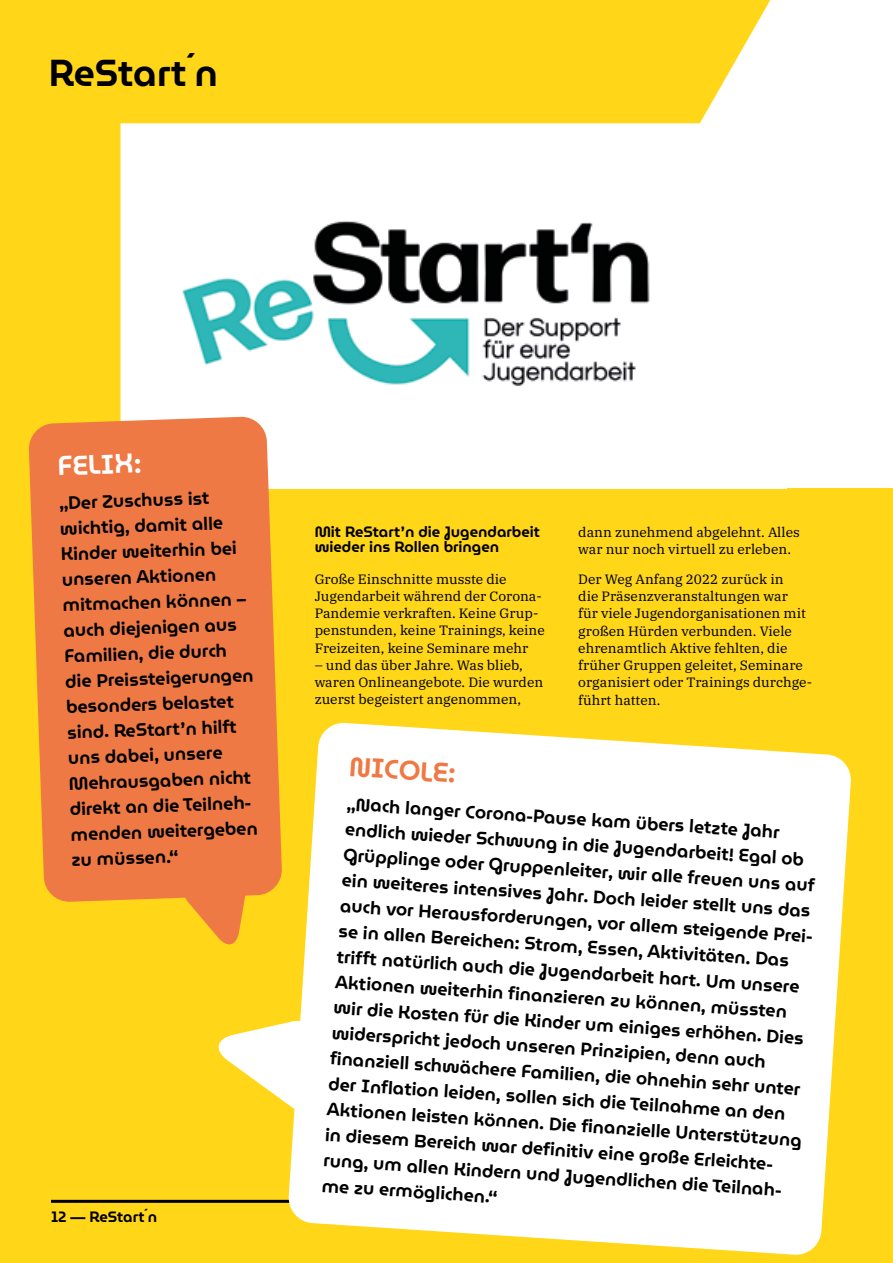
<style>
.page{position:relative;width:893px;height:1263px;background:#fff}
.page>*{position:absolute;margin:0;border:0;box-sizing:border-box;transform-origin:0 0}
.main_head{font:600 37.5px "Museo Moderno";color:#000}
.subhead1{font:600 27px "Museo Moderno";color:#ef7945}
.subhead1-2{font:600 27px "Museo Moderno";color:#fff}
.subhead1-3{font:600 18px/25.5px "Museo Moderno";color:#000}
.subhead1-4{font:600 15px/15px "Museo Moderno";color:#000}
.fliesstext_3mm{font:13.5px/17.2px "IBM Plex Serif";color:#000}
</style>
<div class="page">
<div style="left:0;top:489px;width:893px;height:774px;background:#ffd618"></div>
<img style="left:121px;top:0;width:650px;height:386px">
<div style="left:121px;top:0;width:649px;height:123px;background:#ffd618"></div>
<div style="left:0;top:0;width:121px;height:489px;background:#ffd618"></div>
<hr style="left:51px;top:1200px;width:477px;height:3px;background:#000">
<svg style="left:288px;top:722px;width:563px;height:533px;background:#fffae5"></svg>
<svg style="left:28px;top:416px;width:254px;height:486px;background:#f08044"></svg>
<svg style="left:179px;top:866px;width:70px;height:79px"></svg>
<svg style="left:218px;top:1018px;width:104px;height:99px"></svg>
<p class="main_head" style="left:49px;top:44px;width:171px">ReStart´n</p>
<p class="subhead1-2" style="left:57px;top:445px;width:85px;rotate:-2deg">FELIX:</p>
<p class="subhead1-3" style="left:59px;top:490px;width:190px;rotate:-2deg">„Der Zuschuss ist wichtig, damit alle<br>Kinder weiterhin bei unseren Aktionen mitmachen können – auch diejenigen aus<br>Familien, die durch die Preissteigerungen besonders belastet sind. ReStart’n hilft uns dabei, unsere<br>Mehrausgaben nicht direkt an die Teilneh&shy;menden weitergeben zu müssen.“</p>
<p class="subhead1-4" style="left:51px;top:1209px;width:108px">12 — ReStart´n</p>
<p class="subhead1-4" style="left:315px;top:524px;width:227px">Mit ReStart’n die Jugendarbeit wieder ins Rollen bringen</p>
<p class="fliesstext_3mm" style="left:315px;top:569px;width:232px">Große Einschnitte musste die Jugendarbeit während der Corona-Pandemie verkraften. Keine Grup&shy;penstunden, keine Trainings, keine Freizeiten, keine Seminare mehr</p>
<p class="fliesstext_3mm" style="left:315px;top:655px;width:230px">– und das über Jahre. Was blieb, waren Onlineangebote. Die wurden zuerst begeistert angenommen,</p>
<p class="fliesstext_3mm" style="left:578px;top:522px;width:223px">dann zunehmend abgelehnt. Alles war nur noch virtuell zu erleben.</p>
<p class="fliesstext_3mm" style="left:578px;top:569px;width:235px">Der Weg Anfang 2022 zurück in<br>die Präsenzveranstaltungen war<br>für viele Jugendorganisationen mit großen Hürden verbunden. Viele ehrenamtlich Aktive fehlten, die früher Gruppen geleitet, Seminare organisiert oder Trainings durchge&shy;führt hatten.</p>
<p class="subhead1" style="left:351px;top:746px;width:108px;rotate:4deg">NICOLE:</p>
<p class="subhead1-3" style="left:348px;top:790px;width:479px;rotate:4deg">„Nach langer Corona-Pause kam übers letzte Jahr endlich wieder Schwung in die Jugendarbeit! Egal ob Grüpplinge oder Gruppenleiter, wir alle freuen uns auf ein weiteres intensives Jahr. Doch leider stellt uns das auch vor Herausforderungen, vor allem steigende Prei&shy;se in allen Bereichen: Strom, Essen, Aktivitäten. Das trifft natürlich auch die Jugendarbeit hart. Um unsere Aktionen weiterhin finanzieren zu können, müssten wir die Kosten für die Kinder um einiges erhöhen. Dies widerspricht jedoch unseren Prinzipien, denn auch finanziell schwächere Familien, die ohnehin sehr unter der Inflation leiden, sollen sich die Teilnahme an den Aktionen leisten können. Die finanzielle Unterstützung in diesem Bereich war definitiv eine große Erleichte&shy;rung, um allen Kindern und Jugendlichen die Teilnah&shy;me zu ermöglichen.“</p>
</div>
